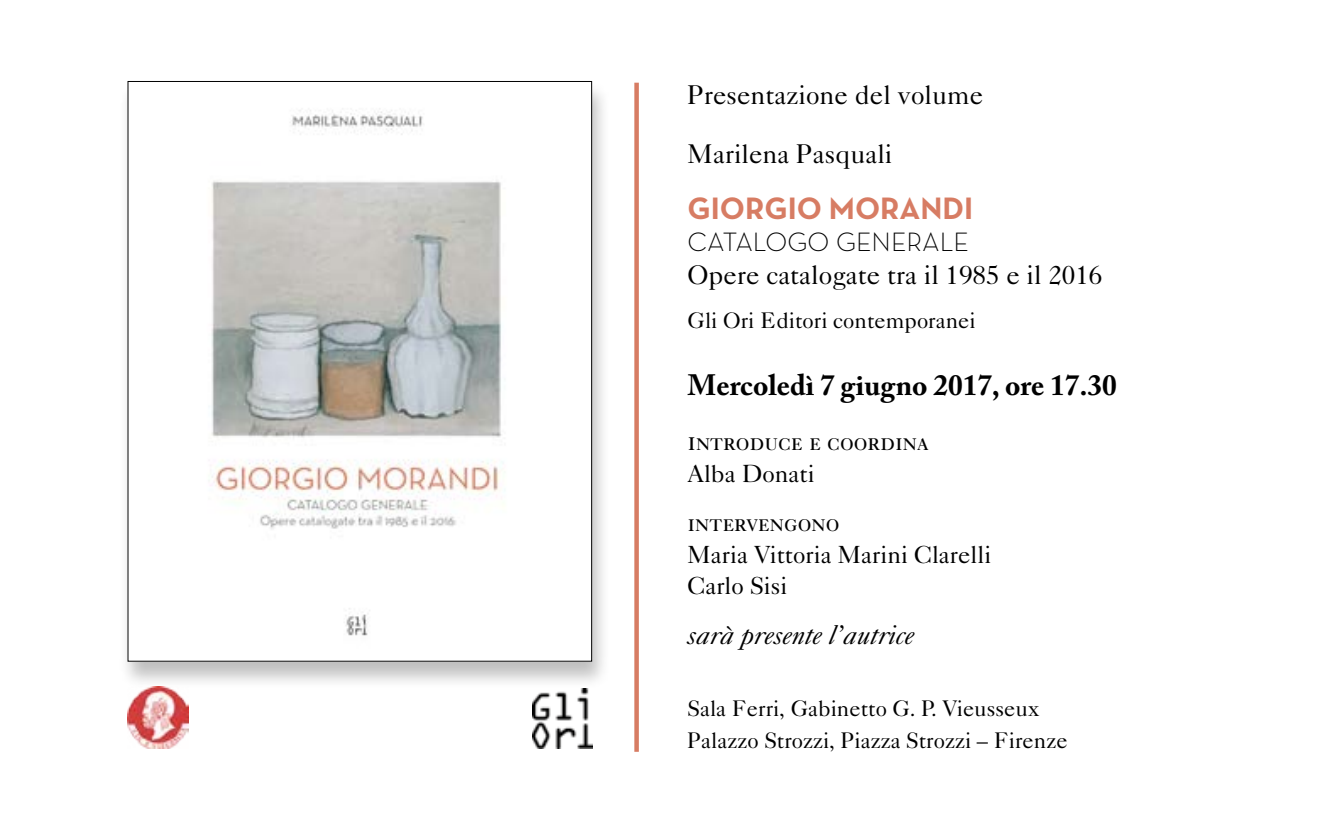
<style>
.page{position:relative;width:1340px;height:830px;background:#fff}
.page>*{position:absolute;margin:0;border:0;box-sizing:border-box;transform-origin:0 0}
.t1{font:700 31.5px "Neutra Text";color:#d77c63}
.t2{font:700 29.25px "Adobe Caslon Pro";color:#000}
.t3{font:27px/59.4px "Caslon Five Forty";color:#000}
.t4{font:italic 27px "Caslon Five Forty";color:#000}
.t5{font:300 27px "Neutra Text";color:#000}
.t6{font:24.75px/31.5px "Caslon Five Forty";color:#000}
.t7{font:24.75px "Caslon Five Forty Roman SC";color:#000}
.t8{font:22.5px/32.4px "Caslon Five Forty";color:#000}
.s1{font-size:27px}
</style>
<div class="page">
<div style="left:119px;top:81px;width:491px;height:608px;background:#000;opacity:.25"></div>
<img style="left:130px;top:83px;width:460px;height:576px">
<img style="left:532px;top:688px;width:60px;height:60px">
<div style="left:634px;top:83px;width:5px;height:668px;background:#d77c63"></div>
<img style="left:128px;top:686px;width:61px;height:62px">
<p class="t3" style="left:687px;top:64px;width:297px">Presentazione del volume<br>Marilena Pasquali</p>
<h1 class="t1" style="left:687px;top:188px;width:287px">GIORGIO MORANDI</h1>
<p class="t5" style="left:687px;top:226px;width:283px">CATALOGO GENERALE</p>
<p class="t3" style="left:687px;top:244px;width:416px">Opere catalogate tra il 1985 e il 2016</p>
<p class="t8" style="left:687px;top:303px;width:290px">Gli Ori Editori contemporanei</p>
<h2 class="t2" style="left:687px;top:368px;width:431px">Mercoledì 7 giugno 2017, ore 17.30</h2>
<p class="t7" style="left:687px;top:426px;width:242px"><span class="s1">i</span>ntroduce e coordina</p>
<p class="t6" style="left:687px;top:456px;width:129px">Alba Donati</p>
<p class="t7" style="left:687px;top:507px;width:153px">intervengono</p>
<p class="t6" style="left:687px;top:537px;width:305px">Maria Vittoria Marini Clarelli<br>Carlo Sisi</p>
<p class="t4" style="left:687px;top:618px;width:228px">sarà presente l’autrice</p>
<p class="t8" style="left:687px;top:691px;width:381px">Sala Ferri, Gabinetto G. P. Vieusseux<br>Palazzo Strozzi, Piazza Strozzi – Firenze</p>
</div>
